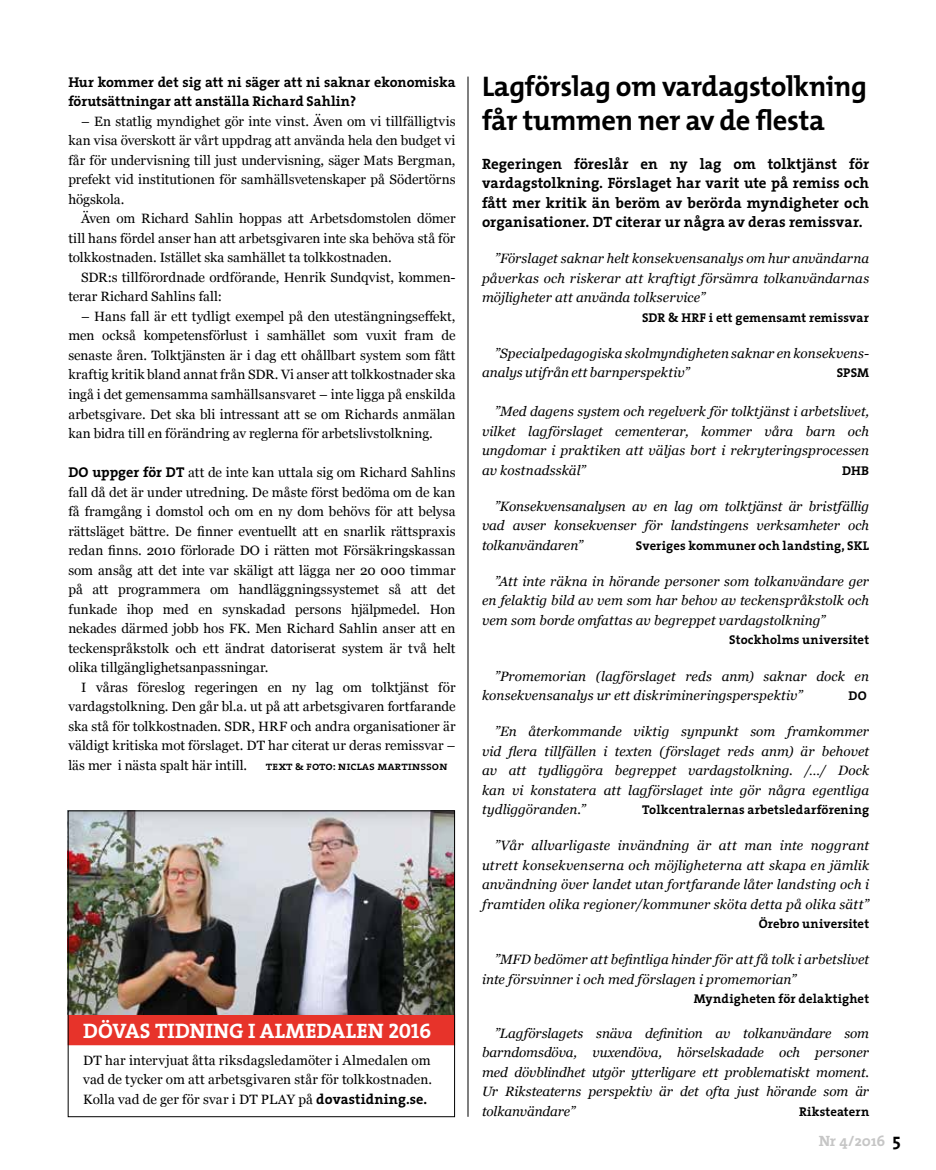
<style>
.page{position:relative;width:936px;height:1170px;background:#fff}
.page>*{position:absolute;margin:0;border:0;box-sizing:border-box;transform-origin:0 0}
.t1{font:700 28.5px/34px "The Mix";letter-spacing:-.01em;color:#000}
.t2{font:700 21px "The Serif";letter-spacing:.005em;color:#fff}
.t3{font:700 15px/19.5px "The Serif";letter-spacing:.005em;color:#000;text-align:justify}
.t4{font:700 15px "The Serif";letter-spacing:-.005em;color:#c6c6c6}
.t5{font:700 14.25px/19.5px "The Serif";color:#000}
.t6{font:13.5px/19.5px "Georgia";color:#000;text-align:justify}
.t7{font:italic 13.5px/19.5px "Georgia";letter-spacing:.005em;color:#000;text-align:justify}
.t8{font:700 12.75px "The Serif";letter-spacing:.01em;color:#000}
.t9{font:12px "The Serif Semi Bold Caps";letter-spacing:-.01em;color:#000}
.s1{font-family:"The Serif";font-weight:700;font-size:14.25px}
.s2{font-family:"The Serif Bold Caps";font-weight:400}
.s3{font-size:18px;color:#000}
</style>
<div class="page">
<hr style="left:467px;top:77px;width:1px;height:1039px;background:#000">
<div style="left:68px;top:1014px;width:386px;height:30px;background:#e7332a"></div>
<div style="left:68px;top:1014px;width:387px;height:31px;border:1px solid #e7332a"></div>
<img style="left:70px;top:812px;width:383px;height:202px">
<div style="left:68px;top:810px;width:387px;height:306px;border:1px solid #000"></div>
<p class="t5" style="left:68px;top:72px;width:388px">Hur kommer det sig att ni säger att ni saknar ekonomiska förutsättningar att anställa Richard Sahlin?</p>
<p class="t6" style="left:68px;top:111px;width:388px;text-indent:13px">– En statlig myndighet gör inte vinst. Även om vi tillfälligtvis kan visa överskott är vårt uppdrag att använda hela den budget vi får för undervisning till just undervisning, säger Mats Bergman, prefekt vid institutionen för samhällsvetenskaper på Södertörns högskola.</p>
<p class="t6" style="left:68px;top:208px;width:388px;text-indent:13px">Även om Richard Sahlin hoppas att Arbetsdomstolen dömer till hans fördel anser han att arbetsgivaren inte ska behöva stå för tolkkostnaden. Istället ska samhället ta tolkkostnaden.</p>
<p class="t6" style="left:68px;top:267px;width:388px;text-indent:13px">SDR:s tillförordnade ordförande, Henrik Sundqvist, kommen&shy;terar Richard Sahlins fall:</p>
<p class="t6" style="left:68px;top:306px;width:388px;text-indent:13px">– Hans fall är ett tydligt exempel på den utestängningseffekt, men också kompetensförlust i samhället som vuxit fram de senaste åren. Tolktjänsten är i dag ett ohållbart system som fått kraftig kritik bland annat från SDR. Vi anser att tolkkostnader ska ingå i det gemensamma samhällsansvaret – inte ligga på enskilda arbetsgivare. Det ska bli intressant att se om Richards anmälan kan bidra till en förändring av reglerna för arbetslivstolkning.</p>
<p class="t6" style="left:68px;top:462px;width:388px"><span class="s1">DO uppger för DT</span> att de inte kan uttala sig om Richard Sahlins fall då det är under utredning. De måste först bedöma om de kan få framgång i domstol och om en ny dom behövs för att belysa rättsläget bättre. De finner eventuellt att en snarlik rättspraxis redan finns. 2010 förlorade DO i rätten mot Försäkringskassan som ansåg att det inte var skäligt att lägga ner 20 000 timmar på att programmera om handläggningssystemet så att det funkade ihop med en synskadad persons hjälpmedel. Hon nekades därmed jobb hos FK. Men Richard Sahlin anser att en teckenspråkstolk och ett ändrat datoriserat system är två helt olika tillgänglighetsanpassningar.</p>
<p class="t6" style="left:68px;top:676px;width:388px;text-indent:13px">I våras föreslog regeringen en ny lag om tolktjänst för vardagstolkning. Den går bl.a. ut på att arbetsgivaren fortfarande ska stå för tolkkostnaden. SDR, HRF och andra organisationer är väldigt kritiska mot förslaget. DT har citerat ur deras remissvar – läs mer i nästa spalt här intill.</p>
<p class="t9" style="left:266px;top:755px;width:183px">text &amp; foto: niclas martinsson</p>
<h2 class="t2" style="left:83px;top:1013px;width:349px">DÖVAS TIDNING I ALMEDALEN <span class="s2">2016</span></h2>
<p class="t6" style="left:83px;top:1049px;width:350px">DT har intervjuat åtta riksdagsledamöter i Almedalen om vad de tycker om att arbetsgivaren står för tolkkostnaden.<br>Kolla vad de ger för svar i DT PLAY på <span class="s1">dovastidning.se.</span></p>
<h1 class="t1" style="left:482px;top:69px;width:386px">Lagförslag om vardagstolkning får tummen ner av de flesta</h1>
<p class="t3" style="left:482px;top:153px;width:388px">Regeringen föreslår en ny lag om tolktjänst för vardagstolkning. Förslaget har varit ute på remiss och fått mer kritik än beröm av berörda myndigheter och organisationer. DT citerar ur några av deras remissvar.</p>
<p class="t7" style="left:482px;top:248px;width:388px;text-indent:13px">”Förslaget saknar helt konsekvensanalys om hur användarna påverkas och riskerar att kraftigt försämra tolkanvändarnas möjligheter att använda tolkservice”</p>
<p class="t8" style="left:642px;top:307px;width:228px">SDR &amp; HRF i ett gemensamt remissvar</p>
<p class="t7" style="left:482px;top:343px;width:388px;text-indent:13px">”Specialpedagogiska skolmyndigheten saknar en konsekvens&shy;analys utifrån ett barnperspektiv”</p>
<p class="t8" style="left:836px;top:362px;width:34px">SPSM</p>
<p class="t7" style="left:482px;top:401px;width:388px;text-indent:13px">”Med dagens system och regelverk för tolktjänst i arbetslivet, vilket lagförslaget cementerar, kommer våra barn och ungdomar i praktiken att väljas bort i rekryteringsprocessen av kostnadsskäl”</p>
<p class="t8" style="left:842px;top:460px;width:28px">DHB</p>
<p class="t7" style="left:482px;top:496px;width:388px;text-indent:13px">”Konsekvensanalysen av en lag om tolktjänst är bristfällig vad avser konsekvenser för landstingens verksamheter och tolkanvändaren”</p>
<p class="t8" style="left:635px;top:535px;width:235px">Sveriges kommuner och landsting, SKL</p>
<p class="t7" style="left:482px;top:571px;width:388px;text-indent:13px">”Att inte räkna in hörande personer som tolkanvändare ger en felaktig bild av vem som har behov av teckenspråkstolk och vem som borde omfattas av begreppet vardagstolkning”</p>
<p class="t8" style="left:729px;top:629px;width:141px">Stockholms universitet</p>
<p class="t7" style="left:482px;top:665px;width:388px;text-indent:13px">”Promemorian (lagförslaget reds anm) saknar dock en konsekvensanalys ur ett diskrimineringsperspektiv”</p>
<p class="t8" style="left:848px;top:685px;width:20px">DO</p>
<p class="t7" style="left:482px;top:721px;width:388px;text-indent:13px">”En återkommande viktig synpunkt som framkommer vid flera tillfällen i texten (förslaget reds anm) är behovet av att tydliggöra begreppet vardagstolkning. /…/ Dock kan vi konstatera att lagförslaget inte gör några egentliga tydliggöranden.”</p>
<p class="t8" style="left:642px;top:799px;width:228px">Tolkcentralernas arbetsledarförening</p>
<p class="t7" style="left:482px;top:835px;width:388px;text-indent:13px">”Vår allvarligaste invändning är att man inte noggrant utrett konsekvenserna och möjligheterna att skapa en jämlik användning över landet utan fortfarande låter landsting och i framtiden olika regioner/kommuner sköta detta på olika sätt”</p>
<p class="t8" style="left:758px;top:913px;width:112px">Örebro universitet</p>
<p class="t7" style="left:482px;top:949px;width:388px;text-indent:13px">”MFD bedömer att befintliga hinder för att få tolk i arbetslivet inte försvinner i och med förslagen i promemorian”</p>
<p class="t8" style="left:693px;top:988px;width:177px">Myndigheten för delaktighet</p>
<p class="t7" style="left:482px;top:1022px;width:388px;text-indent:13px">”Lagförslagets snäva definition av tolkanvändare som barndomsdöva, vuxendöva, hörselskadade och personer med dövblindhet utgör ytterligare ett problematiskt moment.<br>Ur Riksteaterns perspektiv är det ofta just hörande som är tolkanvändare”</p>
<p class="t8" style="left:799px;top:1100px;width:72px">Riksteatern</p>
<p class="t4" style="left:818px;top:1127px;width:84px">Nr 4/2016 <span class="s3">5</span></p>
</div>
